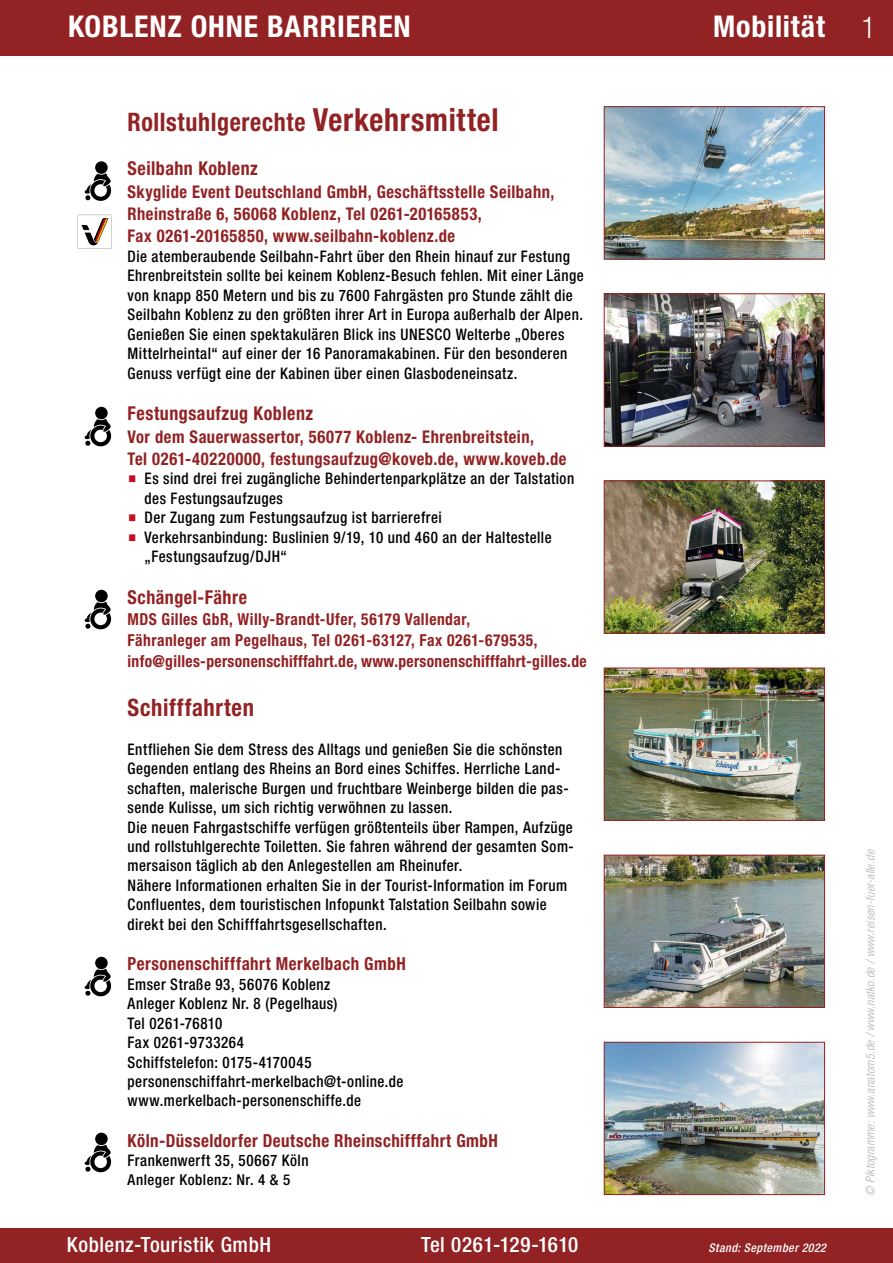
<style>
.page{position:relative;width:893px;height:1263px;background:#fff}
.page>*{position:absolute;margin:0;border:0;box-sizing:border-box;transform-origin:0 0}
.t1{font:700 condensed 30px "Helvetica Neue LT";letter-spacing:.025em;color:#fff}
.t2{font:700 condensed 25.5px "Helvetica Neue LT";letter-spacing:.025em;color:#922224;scale:.94 1}
.t3{font:700 condensed 24px "Helvetica Neue LT";letter-spacing:.03em;color:#922224;scale:.94 1}
.t4{font:500 condensed 21px "Helvetica Neue LT";letter-spacing:.025em;color:#fff}
.t5{font:700 condensed 19.2px "Helvetica Neue LT";letter-spacing:.03em;color:#922224;scale:.94 1}
.t6{font:700 condensed 18px "Helvetica Neue LT";letter-spacing:.03em;color:#922224;scale:.94 1}
.t7{font:700 condensed 17.55px/22.4px "Helvetica Neue LT";letter-spacing:.03em;color:#922224;scale:.94 1}
.t8{font:700 condensed 16.5px/21px "Helvetica Neue LT";letter-spacing:.025em;color:#922224;scale:.94 1}
.t9{font:500 condensed 15.9px/19.5px "Helvetica Neue LT";letter-spacing:.03em;color:#000;scale:.94 1}
.t10{font:500 condensed 15px "Helvetica Neue LT";letter-spacing:.035em;color:#000}
.t11{font:italic 300 condensed 12px "Helvetica Neue LT";color:#b1b3b4}
.t12{font:italic 500 condensed 12px "Helvetica Neue LT";letter-spacing:.04em;color:#fff}
.s1{font-weight:300}
.s2{font-size:31.95px}
</style>
<div class="page">
<div style="left:0;top:0;width:893px;height:55px;background:#922224"></div>
<div style="left:0;top:1229px;width:893px;height:34px;background:#922224"></div>
<img style="left:606px;top:295px;width:217px;height:149px">
<div style="left:604px;top:293px;width:221px;height:153px;border:1px solid #922224"></div>
<img style="left:606px;top:108px;width:217px;height:149px">
<div style="left:604px;top:106px;width:221px;height:153px;border:1px solid #922224"></div>
<img style="left:606px;top:857px;width:217px;height:149px">
<div style="left:604px;top:855px;width:221px;height:153px;border:1px solid #922224"></div>
<img style="left:606px;top:482px;width:217px;height:150px">
<div style="left:604px;top:480px;width:221px;height:154px;border:1px solid #922224"></div>
<img style="left:606px;top:1044px;width:217px;height:149px">
<div style="left:604px;top:1042px;width:221px;height:153px;border:1px solid #922224"></div>
<img style="left:606px;top:670px;width:217px;height:149px">
<div style="left:604px;top:668px;width:221px;height:153px;border:1px solid #922224"></div>
<svg style="left:85px;top:407px;width:26px;height:39px"></svg>
<svg style="left:85px;top:161px;width:26px;height:40px"></svg>
<svg style="left:85px;top:590px;width:26px;height:39px"></svg>
<svg style="left:85px;top:957px;width:26px;height:39px"></svg>
<svg style="left:85px;top:1133px;width:26px;height:39px"></svg>
<svg style="left:78px;top:215px;width:34px;height:34px"></svg>
<h1 class="t1" style="left:68px;top:9px;width:344px">KOBLENZ OHNE BARRIEREN</h1>
<h1 class="t1" style="left:713px;top:9px;width:164px">Mobilität <span class="s1">1</span></h1>
<h2 class="t2" style="left:128px;top:106px;width:396px">Rollstuhlgerechte <span class="s2">Verkehrsmittel</span></h2>
<p class="t5" style="left:128px;top:157px;width:140px">Seilbahn Koblenz</p>
<p class="t7" style="left:128px;top:180px;width:456px">Skyglide Event Deutschland GmbH, Geschäftsstelle Seilbahn,<br>Rheinstraße 6, 56068 Koblenz, Tel 0261-20165853,<br>Fax 0261-20165850, www.seilbahn-koblenz.de</p>
<p class="t9" style="left:128px;top:246px;width:487px">Die atemberaubende Seilbahn-Fahrt über den Rhein hinauf zur Festung Ehrenbreitstein sollte bei keinem Koblenz-Besuch fehlen. Mit einer Länge von knapp 850 Metern und bis zu 7600 Fahrgästen pro Stunde zählt die Seilbahn Koblenz zu den größten ihrer Art in Europa außerhalb der Alpen.<br>Genießen Sie einen spektakulären Blick ins UNESCO Welterbe „Oberes Mittelrheintal“ auf einer der 16 Panoramakabinen. Für den besonderen Genuss verfügt eine der Kabinen über einen Glasbodeneinsatz.</p>
<p class="t5" style="left:128px;top:402px;width:199px">Festungsaufzug Koblenz</p>
<p class="t7" style="left:128px;top:425px;width:468px">Vor dem Sauerwassertor, 56077 Koblenz- Ehrenbreitstein,<br>Tel 0261-40220000, festungsaufzug@koveb.de, www.koveb.de</p>
<p class="t9" style="left:145px;top:469px;width:459px">Es sind drei frei zugängliche Behindertenparkplätze an der Talstation des Festungsaufzuges<br>Der Zugang zum Festungsaufzug ist barrierefrei<br>Verkehrsanbindung: Buslinien 9/19, 10 und 460 an der Haltestelle „Festungsaufzug/DJH“</p>
<p class="t5" style="left:128px;top:585px;width:129px">Schängel-Fähre</p>
<p class="t8" style="left:128px;top:608px;width:490px">MDS Gilles GbR, Willy-Brandt-Ufer, 56179 Vallendar,<br>Fähranleger am Pegelhaus, Tel 0261-63127, Fax 0261-679535, info@gilles-personenschifffahrt.de, www.personenschifffahrt-gilles.de</p>
<h3 class="t3" style="left:128px;top:692px;width:136px">Schifffahrten</h3>
<p class="t9" style="left:128px;top:739px;width:476px">Entfliehen Sie dem Stress des Alltags und genießen Sie die schönsten Gegenden entlang des Rheins an Bord eines Schiffes. Herrliche Land&shy;schaften, malerische Burgen und fruchtbare Weinberge bilden die pas&shy;sende Kulisse, um sich richtig verwöhnen zu lassen.<br>Die neuen Fahrgastschiffe verfügen größtenteils über Rampen, Aufzüge und rollstuhlgerechte Toiletten. Sie fahren während der gesamten Som&shy;mersaison täglich ab den Anlegestellen am Rheinufer.<br>Nähere Informationen erhalten Sie in der Tourist-Information im Forum Confluentes, dem touristischen Infopunkt Talstation Seilbahn sowie direkt bei den Schifffahrtsgesellschaften.</p>
<p class="t6" style="left:128px;top:953px;width:298px">Personenschifffahrt Merkelbach GmbH</p>
<p class="t9" style="left:128px;top:974px;width:295px">Emser Straße 93, 56076 Koblenz<br>Anleger Koblenz Nr. 8 (Pegelhaus)<br>Tel 0261-76810<br>Fax 0261-9733264<br>Schiffstelefon: 0175-4170045 personenschiffahrt-merkelbach@t-online.de www.merkelbach-personenschiffe.de</p>
<p class="t6" style="left:128px;top:1129px;width:396px">Köln-Düsseldorfer Deutsche Rheinschifffahrt GmbH</p>
<p class="t9" style="left:128px;top:1151px;width:194px">Frankenwerft 35, 50667 Köln</p>
<p class="t10" style="left:128px;top:1170px;width:164px">Anleger Koblenz: Nr. 4 &amp; 5</p>
<h3 class="t4" style="left:67px;top:1232px;width:206px">Koblenz-Touristik GmbH</h3>
<h3 class="t4" style="left:421px;top:1232px;width:159px">Tel 0261-129-1610</h3>
<p class="t12" style="left:708px;top:1241px;width:119px">Stand: September 2022</p>
<p class="t11" style="left:863px;top:1196px;width:348px;rotate:-90deg">© Piktogramme: www.anatom5.de / www.natko.de / www.reisen-fuer-alle.de</p>
</div>
